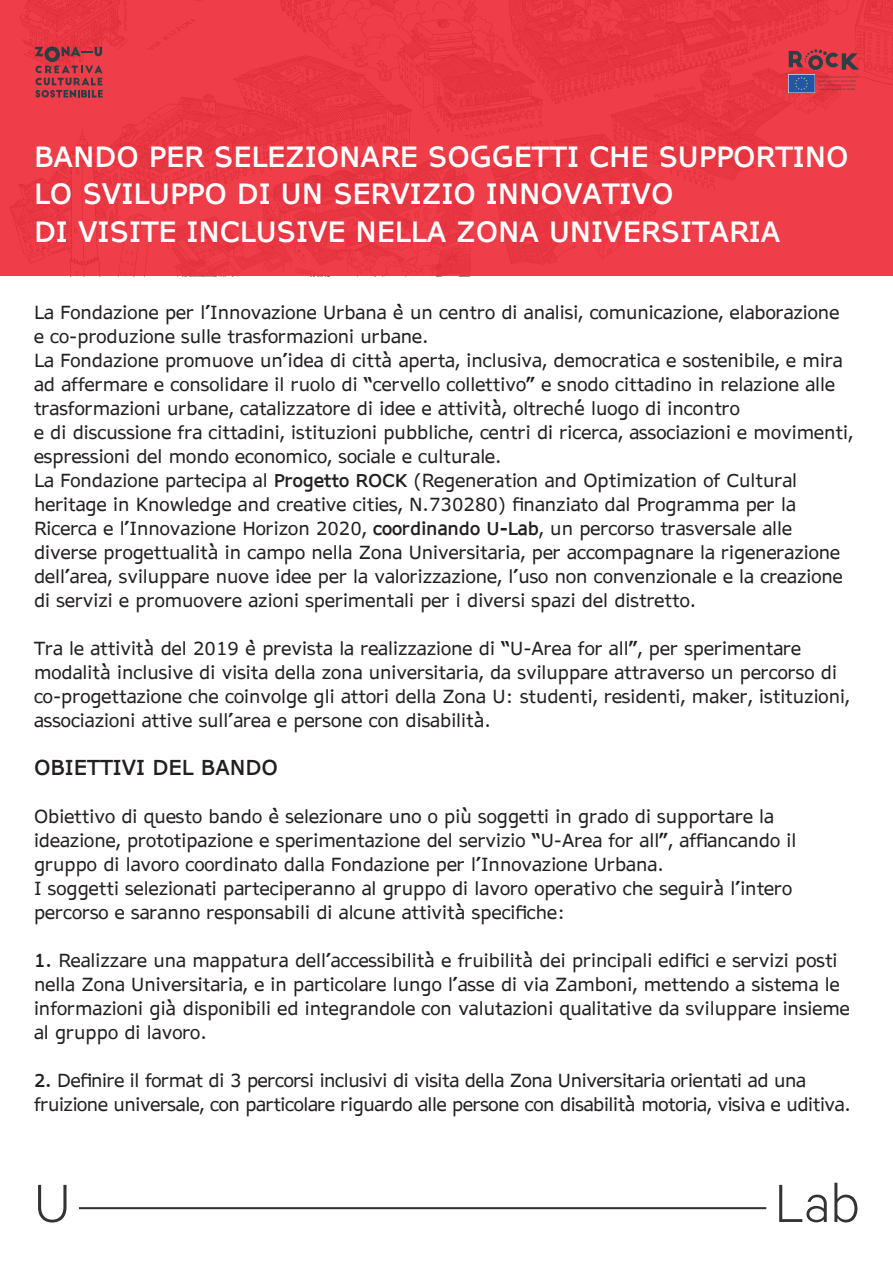
<style>
.page{position:relative;width:893px;height:1263px;background:#fff}
.page>*{position:absolute;margin:0;border:0;box-sizing:border-box;transform-origin:0 0}
.t1{font:300 60.45px "Calibre";color:#333}
.t2{font:700 28.5px "AP Hont";color:#fff}
.t3{font:700 21px "AP Hont";color:#231f20}
.t4{font:18px/24px "AP Hont";color:#231f20}
.t5{font:18px/24px "AP Hont";letter-spacing:-.02em;color:#231f20}
.s1{font-weight:700}
</style>
<div class="page">
<div style="left:0;top:0;width:893px;height:276px;background:#ef3d49"></div>
<svg style="left:35px;top:47px;width:68px;height:51px"></svg>
<svg style="left:789px;top:49px;width:70px;height:21px"></svg>
<img style="left:789px;top:75px;width:25px;height:17px">
<svg style="left:818px;top:76px;width:40px;height:15px"></svg>
<hr style="left:79px;top:1207px;width:687px;height:2px;background:#333">
<p class="t2" style="left:34px;top:136px;width:816px">BANDO PER SELEZIONARE SOGGETTI CHE SUPPORTINO</p>
<p class="t2" style="left:34px;top:174px;width:641px">LO SVILUPPO DI UN SERVIZIO INNOVATIVO</p>
<p class="t2" style="left:34px;top:211px;width:748px">DI VISITE INCLUSIVE NELLA ZONA UNIVERSITARIA</p>
<p class="t4" style="left:34px;top:300px;width:807px">La Fondazione per l’Innovazione Urbana è un centro di analisi, comunicazione, elaborazione</p>
<p class="t4" style="left:34px;top:324px;width:396px">e co-produzione sulle trasformazioni urbane.</p>
<p class="t4" style="left:34px;top:348px;width:810px">La Fondazione promuove un’idea di città aperta, inclusiva, democratica e sostenibile, e mira ad affermare e consolidare il ruolo di “cervello collettivo” e snodo cittadino in relazione alle trasformazioni urbane, catalizzatore di idee e attività, oltreché luogo di incontro</p>
<p class="t4" style="left:34px;top:420px;width:821px">e di discussione fra cittadini, istituzioni pubbliche, centri di ricerca, associazioni e movimenti, espressioni del mondo economico, sociale e culturale.</p>
<p class="t4" style="left:34px;top:468px;width:810px">La Fondazione partecipa al <span class="s1">Progetto ROCK</span> (Regeneration and Optimization of Cultural heritage in Knowledge and creative cities, N.730280) finanziato dal Programma per la Ricerca e l’Innovazione Horizon 2020, <span class="s1">coordinando U-Lab</span>, un percorso trasversale alle diverse progettualità in campo nella Zona Universitaria, per accompagnare la rigenerazione dell’area, sviluppare nuove idee per la valorizzazione, l’uso non convenzionale e la creazione di servizi e promuovere azioni sperimentali per i diversi spazi del distretto.</p>
<p class="t4" style="left:34px;top:636px;width:817px">Tra le attività del 2019 è prevista la realizzazione di “U-Area for all”, per sperimentare modalità inclusive di visita della zona universitaria, da sviluppare attraverso un percorso di co-progettazione che coinvolge gli attori della Zona U: studenti, residenti, maker, istituzioni, associazioni attive sull’area e persone con disabilità.</p>
<p class="t3" style="left:34px;top:753px;width:246px">OBIETTIVI DEL BANDO</p>
<p class="t4" style="left:34px;top:804px;width:764px">Obiettivo di questo bando è selezionare uno o più soggetti in grado di supportare la ideazione, prototipazione e sperimentazione del servizio “U-Area for all”, affiancando il gruppo di lavoro coordinato dalla Fondazione per l’Innovazione Urbana.</p>
<p class="t4" style="left:34px;top:876px;width:760px">I soggetti selezionati parteciperanno al gruppo di lavoro operativo che seguirà l’intero percorso e saranno responsabili di alcune attività specifiche:</p>
<p class="t4" style="left:34px;top:948px;width:817px"><span class="s1">1.</span> Realizzare una mappatura dell’accessibilità e fruibilità dei principali edifici e servizi posti nella Zona Universitaria, e in particolare lungo l’asse di via Zamboni, mettendo a sistema le informazioni già disponibili ed integrandole con valutazioni qualitative da sviluppare insieme al gruppo di lavoro.</p>
<p class="t5" style="left:34px;top:1068px;width:818px"><span class="s1">2.</span> Definire il format di 3 percorsi inclusivi di visita della Zona Universitaria orientati ad una fruizione universale, con particolare riguardo alle persone con disabilità motoria, visiva e uditiva.</p>
<p class="t1" style="left:34px;top:1168px;width:38px">U</p>
<p class="t1" style="left:774px;top:1168px;width:87px">Lab</p>
</div>
